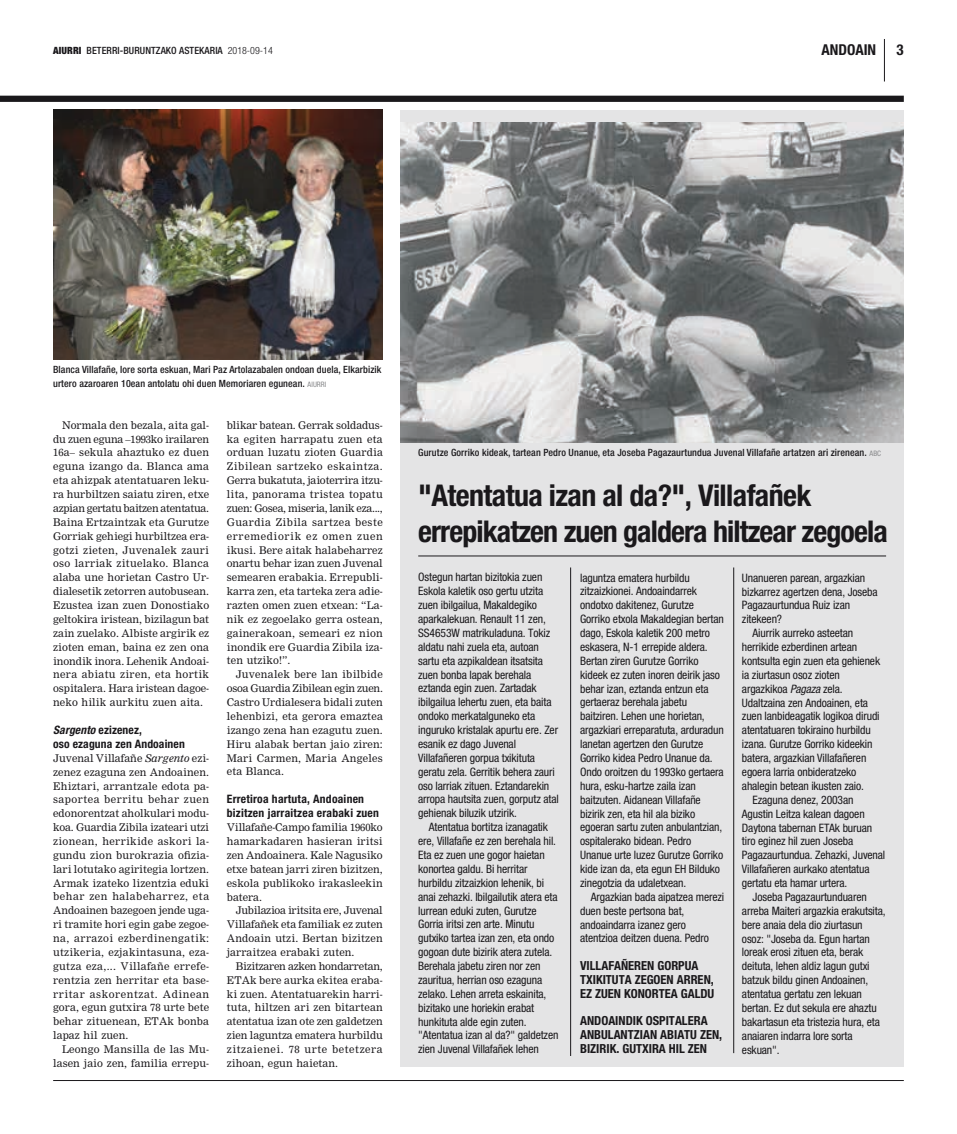
<style>
.page{position:relative;width:957px;height:1134px;background:#fff}
.page>*{position:absolute;margin:0;border:0;box-sizing:border-box;transform-origin:0 0}
.ZATIDURA-Titulua-A{font:700 condensed 30px/36.2px "Helvetica Neue";letter-spacing:-.03em;color:#1a181b}
.Orriburua-Orrialde-z{font:700 condensed 15px "Helvetica Neue";color:#1a181b}
.ZATIDURA-Leihoa{font:700 condensed 12.5px/13.9px "Helvetica Neue";color:#1a181b}
.ZATIDURA-Testua-Koxk{font:condensed 11.62px/13.9px "Helvetica Neue";letter-spacing:-.01em;color:#1a181b}
.ZATIDURA-Testua-Hasi{font:condensed 11.62px/13.9px "Helvetica Neue";letter-spacing:-.01em;color:#1a181b}
.Tartekia{font:700 condensed 11.62px/13.9px "Helvetica Neue";letter-spacing:.02em;color:#1a181b}
.Testua-JUST-Koxka{font:10.38px/13.9px "M Nimrod";letter-spacing:.01em;color:#1a181b;text-align:justify}
.Testua-JUST-Hasi{font:10.38px/13.9px "M Nimrod";letter-spacing:.01em;color:#1a181b;text-align:justify}
.ArgazkiOina{font:500 condensed 10px/13.9px "Helvetica Neue";letter-spacing:.01em;color:#1a181b}
.Orriburua-Data{font:500 condensed 10px "Helvetica Neue";letter-spacing:.01em;color:#1a181b}
.s1{font-weight:900}
.s2{font-weight:300}
.s3{font-weight:400;font-size:7.5px;color:#87888a}
.s4{font-style:italic}
</style>
<div class="page">
<hr style="left:53px;top:1080px;width:851px;height:1px;background:#1a181b">
<hr style="left:884px;top:39px;width:1px;height:42px;background:#1a181b">
<div style="left:0;top:96px;width:904px;height:6px;background:#1a181b"></div>
<div style="left:400px;top:110px;width:504px;height:956px;background:#e4e4e5"></div>
<hr style="left:733px;top:567px;width:1px;height:486px;background:#1a181b">
<hr style="left:570px;top:567px;width:1px;height:489px;background:#1a181b">
<hr style="left:418px;top:556px;width:468px;height:1px;background:#1a181b">
<img style="left:400px;top:123px;width:504px;height:320px">
<img style="left:53px;top:110px;width:330px;height:249px">
<p class="Orriburua-Data" style="left:53px;top:45px;width:221px"><span class="s1">AIURRI</span> BETERRI-BURUNTZAKO ASTEKARIA <span class="s2">2018-09-14</span></p>
<p class="Orriburua-Orrialde-z" style="left:821px;top:41px;width:56px">ANDOAIN</p>
<p class="Orriburua-Orrialde-z" style="left:896px;top:41px;width:9px">3</p>
<p class="ArgazkiOina" style="left:53px;top:363px;width:330px">Blanca Villafañe, lore sorta eskuan, Mari Paz Artolazabalen ondoan duela, Elkarbizik urtero azaroaren 10ean antolatu ohi duen Memoriaren egunean. <span class="s3">AIURRI</span></p>
<p class="Testua-JUST-Koxka" style="left:53px;top:418px;width:158px;text-indent:9px">Normala den bezala, aita gal&shy;du zuen eguna –1993ko irailaren 16a– sekula ahaztuko ez duen eguna izango da. Blanca ama eta ahizpak atentatuaren leku&shy;ra hurbiltzen saiatu ziren, etxe azpian gertatu baitzen atentatua.<br>Baina Ertzaintzak eta Gurutze Gorriak gehiegi hurbiltzea era&shy;gotzi zieten, Juvenalek zauri oso larriak zituelako. Blanca alaba une horietan Castro Ur&shy;dialesetik zetorren autobusean.<br>Ezustea izan zuen Donostiako geltokira iristean, bizilagun bat zain zuelako. Albiste argirik ez zioten eman, baina ez zen ona inondik inora. Lehenik Andoai&shy;nera abiatu ziren, eta hortik ospitalera. Hara iristean dagoe&shy;neko hilik aurkitu zuen aita.</p>
<p class="Tartekia" style="left:53px;top:723px;width:133px"><span class="s4">Sargento</span> ezizenez,<br>oso ezaguna zen Andoainen</p>
<p class="Testua-JUST-Hasi" style="left:53px;top:751px;width:157px">Juvenal Villafañe <span class="s4">Sargento</span> ezi&shy;zenez ezaguna zen Andoainen.<br>Ehiztari, arrantzale edota pa&shy;saportea berritu behar zuen edonorentzat aholkulari modu&shy;koa. Guardia Zibila izateari utzi zionean, herrikide askori la&shy;gundu zion burokrazia ofizia&shy;lari lotutako agiritegia lortzen.<br>Armak izateko lizentzia eduki behar zen halabeharrez, eta Andoainen bazegoen jende uga&shy;ri tramite hori egin gabe zegoe&shy;na, arrazoi ezberdinengatik: utzikeria, ezjakintasuna, eza&shy;gutza eza,... Villafañe errefe&shy;rentzia zen herritar eta base&shy;rritar askorentzat. Adinean gora, egun gutxira 78 urte bete behar zituenean, ETAk bonba lapaz hil zuen.</p>
<p class="Testua-JUST-Koxka" style="left:53px;top:1042px;width:157px;text-align:right">Leongo Mansilla de las Mu&shy;lasen jaio zen, familia errepu-</p>
<p class="Testua-JUST-Koxka" style="left:227px;top:418px;width:157px">blikar batean. Gerrak soldadus&shy;ka egiten harrapatu zuen eta orduan luzatu zioten Guardia Zibilean sartzeko eskaintza.<br>Gerra bukatuta, jaioterrira itzu&shy;lita, panorama tristea topatu zuen: Gosea, miseria, lanik eza..., Guardia Zibila sartzea beste erremediorik ez omen zuen ikusi. Bere aitak halabeharrez onartu behar izan zuen Juvenal semearen erabakia. Errepubli&shy;karra zen, eta tarteka zera adie&shy;razten omen zuen etxean: “La&shy;nik ez zegoelako gerra ostean, gainerakoan, semeari ez nion inondik ere Guardia Zibila iza&shy;ten utziko!”.</p>
<p class="Testua-JUST-Koxka" style="left:227px;top:668px;width:158px;text-indent:9px">Juvenalek bere lan ibilbide osoa Guardia Zibilean egin zuen.<br>Castro Urdialesera bidali zuten lehenbizi, eta gerora emaztea izango zena han ezagutu zuen.<br>Hiru alabak bertan jaio ziren:<br>Mari Carmen, Maria Angeles eta Blanca.</p>
<p class="Tartekia" style="left:227px;top:792px;width:154px">Erretiroa hartuta, Andoainen bizitzen jarraitzea erabaki zuen</p>
<p class="Testua-JUST-Hasi" style="left:227px;top:820px;width:157px">Villafañe-Campo familia 1960ko hamarkadaren hasieran iritsi zen Andoainera. Kale Nagusiko etxe batean jarri ziren bizitzen, eskola publikoko irakasleekin batera.</p>
<p class="Testua-JUST-Koxka" style="left:227px;top:904px;width:157px;text-indent:9px">Jubilazioa iritsita ere, Juvenal Villafañek eta familiak ez zuten Andoain utzi. Bertan bizitzen jarraitzea erabaki zuten.</p>
<p class="Testua-JUST-Koxka" style="left:227px;top:959px;width:157px;text-indent:9px">Bizitzaren azken hondarretan, ETAk bere aurka ekitea eraba&shy;ki zuen. Atentatuarekin harri&shy;tuta, hiltzen ari zen bitartean atentatua izan ote zen galdetzen zien laguntza ematera hurbildu zitzaienei. 78 urte betetzera zihoan, egun haietan.</p>
<p class="ArgazkiOina" style="left:418px;top:446px;width:464px">Gurutze Gorriko kideak, tartean Pedro Unanue, eta Joseba Pagazaurtundua Juvenal Villafañe artatzen ari zirenean. <span class="s3">ABC</span></p>
<p class="ZATIDURA-Titulua-A" style="left:418px;top:476px;width:471px">"Atentatua izan al da?", Villafañek errepikatzen zuen galdera hiltzear zegoela</p>
<p class="ZATIDURA-Testua-Hasi" style="left:418px;top:570px;width:142px">Ostegun hartan bizitokia zuen<br>Eskola kaletik oso gertu utzita zuen ibilgailua, Makaldegiko aparkalekuan. Renault 11 zen,<br>SS4653W matrikuladuna. Tokiz aldatu nahi zuela eta, autoan sartu eta azpikaldean itsatsita zuen bonba lapak berehala eztanda egin zuen. Zartadak ibilgailua lehertu zuen, eta baita ondoko merkatalguneko eta inguruko kristalak apurtu ere. Zer esanik ez dago Juvenal<br>Villafañeren gorpua txikituta geratu zela. Gerritik behera zauri oso larriak zituen. Eztandarekin arropa hautsita zuen, gorputz atal gehienak biluzik utzirik.</p>
<p class="ZATIDURA-Testua-Koxk" style="left:418px;top:820px;width:142px;text-indent:11px">Atentatua bortitza izanagatik ere, Villafañe ez zen berehala hil.<br>Eta ez zuen une gogor haietan konortea galdu. Bi herritar hurbildu zitzaizkion lehenik, bi anai zehazki. Ibilgailutik atera eta lurrean eduki zuten, Gurutze<br>Gorria iritsi zen arte. Minutu gutxiko tartea izan zen, eta ondo gogoan dute bizirik atera zutela.<br>Berehala jabetu ziren nor zen zauritua, herrian oso ezaguna zelako. Lehen arreta eskainita, bizitako une horiekin erabat hunkituta alde egin zuten. "Atentatua izan al da?" galdetzen zien Juvenal Villafañek lehen</p>
<p class="ZATIDURA-Testua-Koxk" style="left:580px;top:570px;width:145px">laguntza ematera hurbildu zitzaizkionei. Andoaindarrek ondotxo dakitenez, Gurutze<br>Gorriko etxola Makaldegian bertan dago, Eskola kaletik 200 metro eskasera, N-1 errepide aldera.<br>Bertan ziren Gurutze Gorriko kideek ez zuten inoren deirik jaso behar izan, eztanda entzun eta gertaeraz berehala jabetu baitziren. Lehen une horietan, argazkiari erreparatuta, arduradun lanetan agertzen den Gurutze<br>Gorriko kidea Pedro Unanue da.<br>Ondo oroitzen du 1993ko gertaera hura, esku-hartze zaila izan baitzuten. Aidanean Villafañe bizirik zen, eta hil ala biziko egoeran sartu zuten anbulantzian, ospitalerako bidean. Pedro<br>Unanue urte luzez Gurutze Gorriko kide izan da, eta egun EH Bilduko zinegotzia da udaletxean.</p>
<p class="ZATIDURA-Testua-Koxk" style="left:580px;top:890px;width:146px;text-indent:11px">Argazkian bada aipatzea merezi duen beste pertsona bat, andoaindarra izanez gero atentzioa deitzen duena. Pedro</p>
<p class="ZATIDURA-Leihoa" style="left:580px;top:958px;width:136px">VILLAFAÑEREN GORPUA<br>TXIKITUTA ZEGOEN ARREN,<br>EZ ZUEN KONORTEA GALDU</p>
<p class="ZATIDURA-Leihoa" style="left:580px;top:1014px;width:144px">ANDOAINDIK OSPITALERA<br>ANBULANTZIAN ABIATU ZEN,<br>BIZIRIK. GUTXIRA HIL ZEN</p>
<p class="ZATIDURA-Testua-Koxk" style="left:742px;top:570px;width:137px">Unanueren parean, argazkian bizkarrez agertzen dena, Joseba<br>Pagazaurtundua Ruiz izan zitekeen?</p>
<p class="ZATIDURA-Testua-Koxk" style="left:742px;top:626px;width:140px;text-indent:11px">Aiurrik aurreko asteetan herrikide ezberdinen artean kontsulta egin zuen eta gehienek ia ziurtasun osoz zioten argazkikoa <span class="s4">Pagaza</span> zela.<br>Udaltzaina zen Andoainen, eta zuen lanbideagatik logikoa dirudi atentatuaren tokiraino hurbildu izana. Gurutze Gorriko kideekin batera, argazkian Villafañeren egoera larria onbideratzeko ahalegin betean ikusten zaio.</p>
<p class="ZATIDURA-Testua-Koxk" style="left:742px;top:793px;width:145px;text-indent:11px">Ezaguna denez, 2003an<br>Agustin Leitza kalean dagoen<br>Daytona tabernan ETAk buruan tiro eginez hil zuen Joseba<br>Pagazaurtundua. Zehazki, Juvenal<br>Villafañeren aurkako atentatua gertatu eta hamar urtera.</p>
<p class="ZATIDURA-Testua-Koxk" style="left:742px;top:890px;width:145px;text-indent:11px">Joseba Pagazaurtunduaren arreba Maiteri argazkia erakutsita, bere anaia dela dio ziurtasun osoz: "Joseba da. Egun hartan loreak erosi zituen eta, berak deituta, lehen aldiz lagun gutxi batzuk bildu ginen Andoainen, atentatua gertatu zen lekuan bertan. Ez dut sekula ere ahaztu bakartasun eta tristezia hura, eta anaiaren indarra lore sorta eskuan".</p>
</div>
